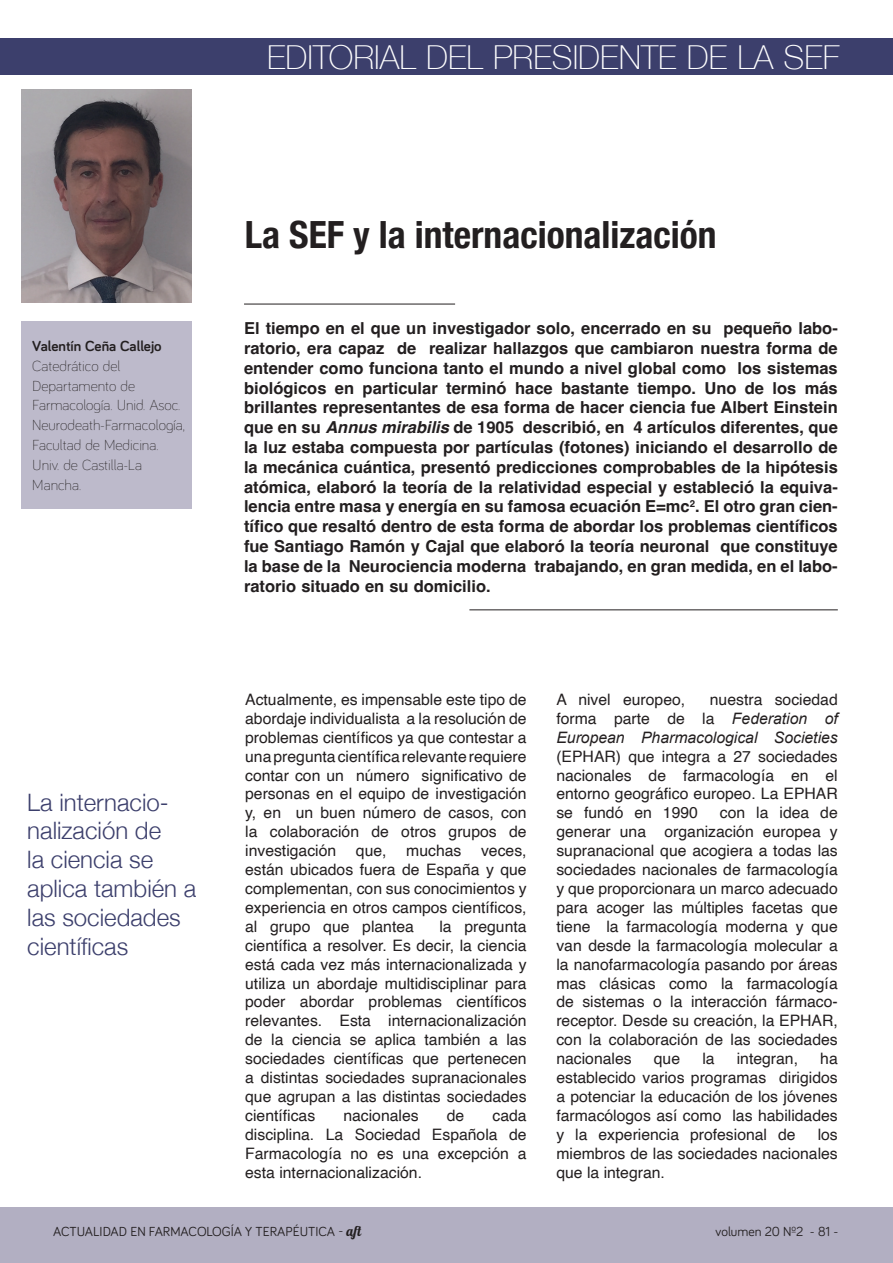
<style>
.page{position:relative;width:893px;height:1263px;background:#fff}
.page>*{position:absolute;margin:0;border:0;box-sizing:border-box;transform-origin:0 0}
.t1{font:700 condensed 37.5px "Helvetica Neue";color:#231f20}
.t2{font:100 33px "Helvetica Neue";color:#fff}
.t3{font:300 24px/28.8px "Helvetica Neue";color:#3c3f6c}
.t4{font:700 16.5px/19.8px "Helvetica";color:#231f20;text-align:justify}
.t5{font:15.75px/18.9px "Helvetica";color:#231f20;text-align:justify}
.t6{font:italic 15.75px "Arial";color:#231f20}
.t7{font:300 15px/19.8px "Bariol";color:#231f20}
.t8{font:700 15px "Bariol";color:#231f20}
.t9{font:13.5px "Bariol";color:#231f20}
.s1{font-style:italic}
.s2{font-family:"Arial";font-style:italic}
.s3{font-family:"Arial"}
.s4{font-family:"Lobster 1.4"}
</style>
<div class="page">
<div style="left:0;top:1207px;width:893px;height:56px;background:#b2afc2"></div>
<div style="left:0;top:38px;width:893px;height:36px;background:#3c3f6c"></div>
<div style="left:22px;top:322px;width:170px;height:186px;background:#bdbacb"></div>
<svg style="left:21px;top:89px;width:171px;height:214px;background:#7f7476"></svg>
<hr style="left:244px;top:304px;width:211px;height:1px;background:#231f20">
<hr style="left:469px;top:609px;width:369px;height:1px;background:#231f20">
<h2 class="t2" style="left:267px;top:32px;width:574px">EDITORIAL DEL PRESIDENTE DE LA SEF</h2>
<p class="t8" style="left:32px;top:336px;width:131px">Valentín Ceña Callejo</p>
<p class="t7" style="left:32px;top:355px;width:154px">Catedrático del<br>Departamento de<br>Farmacología. Unid. Asoc.<br>Neurodeath-Farmacología,<br>Facultad de Medicina.<br>Univ. de Castilla-La<br>Mancha.</p>
<p class="t7" style="left:32px;top:355px;width:152px">Profesor Titular de<br>Farmacología. Unid. Asoc.<br>Neurodeath-Farmacología<br>Facultad de Medicina<br>Univ. de Castilla-La<br>Mancha.</p>
<h3 class="t3" style="left:27px;top:786px;width:170px">La internacio&shy;nalización de<br>la ciencia se aplica también a las sociedades científicas</h3>
<h1 class="t1" style="left:245px;top:203px;width:473px">La SEF y la internacionalización</h1>
<p class="t4" style="left:244px;top:320px;width:595px">El tiempo en el que un investigador solo, encerrado en su pequeño labo&shy;ratorio, era capaz de realizar hallazgos que cambiaron nuestra forma de entender como funciona tanto el mundo a nivel global como los sistemas biológicos en particular terminó hace bastante tiempo. Uno de los más brillantes representantes de esa forma de hacer ciencia fue Albert Einstein que en su <span class="s1">Annus mirabilis</span> de 1905 describió, en 4 artículos diferentes, que la luz estaba compuesta por partículas (fotones) iniciando el desarrollo de la mecánica cuántica, presentó predicciones comprobables de la hipótesis atómica, elaboró la teoría de la relatividad especial y estableció la equiva&shy;lencia entre masa y energía en su famosa ecuación E=mc<sup>2</sup>. El otro gran cien&shy;tífico que resaltó dentro de esta forma de abordar los problemas científicos fue Santiago Ramón y Cajal que elaboró la teoría neuronal que constituye la base de la Neurociencia moderna trabajando, en gran medida, en el labo&shy;ratorio situado en su domicilio.</p>
<p class="t5" style="left:245px;top:690px;width:283px">Actualmente, es impensable este tipo de abordaje individualista a la resolución de problemas científicos ya que contestar a una pregunta científica relevante requiere contar con un número significativo de personas en el equipo de investigación y, en un buen número de casos, con la colaboración de otros grupos de investigación</p>
<p class="t5" style="left:245px;top:842px;width:283px;text-indent:111px">que, muchas veces, están ubicados fuera de España y que complementan, con sus conocimientos y experiencia en otros campos científicos, al grupo que plantea</p>
<p class="t5" style="left:245px;top:917px;width:283px;text-indent:194px">la pregunta científica a resolver. Es decir, la ciencia está cada vez más internacionalizada y utiliza un abordaje multidisciplinar para poder abordar problemas científicos relevantes. Esta internacionalización de la ciencia se aplica también a las sociedades científicas que pertenecen a distintas sociedades supranacionales que agrupan a las distintas sociedades científicas</p>
<p class="t5" style="left:245px;top:1106px;width:283px;text-indent:247px">cada disciplina. La Sociedad Española de Farmacología no es una excepción a esta internacionalización.</p>
<p class="t5" style="left:343px;top:1106px;width:77px">nacionales</p>
<p class="t5" style="left:447px;top:1106px;width:19px">de</p>
<p class="t5" style="left:556px;top:690px;width:283px;text-align:right">nuestra sociedad<br>forma parte de la <span class="s2">Federation of</span></p>
<p class="t6" style="left:556px;top:727px;width:283px">European Pharmacological Societies</p>
<p class="t5" style="left:556px;top:747px;width:283px"><span class="s3">(</span>EPHAR) que integra a 27 sociedades nacionales de farmacología en el entorno geográfico europeo. La EPHAR se fundó en 1990</p>
<p class="t5" style="left:556px;top:690px;width:130px">A nivel europeo,</p>
<p class="t5" style="left:556px;top:804px;width:283px;text-indent:163px">con la idea de generar una organización europea y supranacional que acogiera a todas las sociedades nacionales de farmacología y que proporcionara un marco adecuado para acoger las múltiples facetas que tiene la farmacología moderna y que van desde la farmacología molecular a la nanofarmacología pasando por áreas mas clásicas como la farmacología de sistemas o la interacción fármaco&shy;receptor. Desde su creación, la EPHAR, con la colaboración de las sociedades nacionales</p>
<p class="t5" style="left:556px;top:1049px;width:283px;text-indent:264px">ha establecido varios programas dirigidos a potenciar la educación de los jóvenes farmacólogos así como las habilidades y la experiencia profesional de</p>
<p class="t5" style="left:654px;top:1049px;width:28px">que</p>
<p class="t5" style="left:702px;top:1049px;width:14px">la</p>
<p class="t5" style="left:737px;top:1049px;width:63px">integran,</p>
<p class="t5" style="left:556px;top:1125px;width:283px;text-indent:261px">los miembros de las sociedades nacionales que la integran.</p>
<p class="t9" style="left:53px;top:1222px;width:313px">ACTUALIDAD EN FARMACOLOGÍA Y TERAPÉUTICA - <span class="s4">aft</span></p>
<p class="t9" style="left:715px;top:1222px;width:124px">volumen 20 Nº2 - 81 -</p>
</div>
